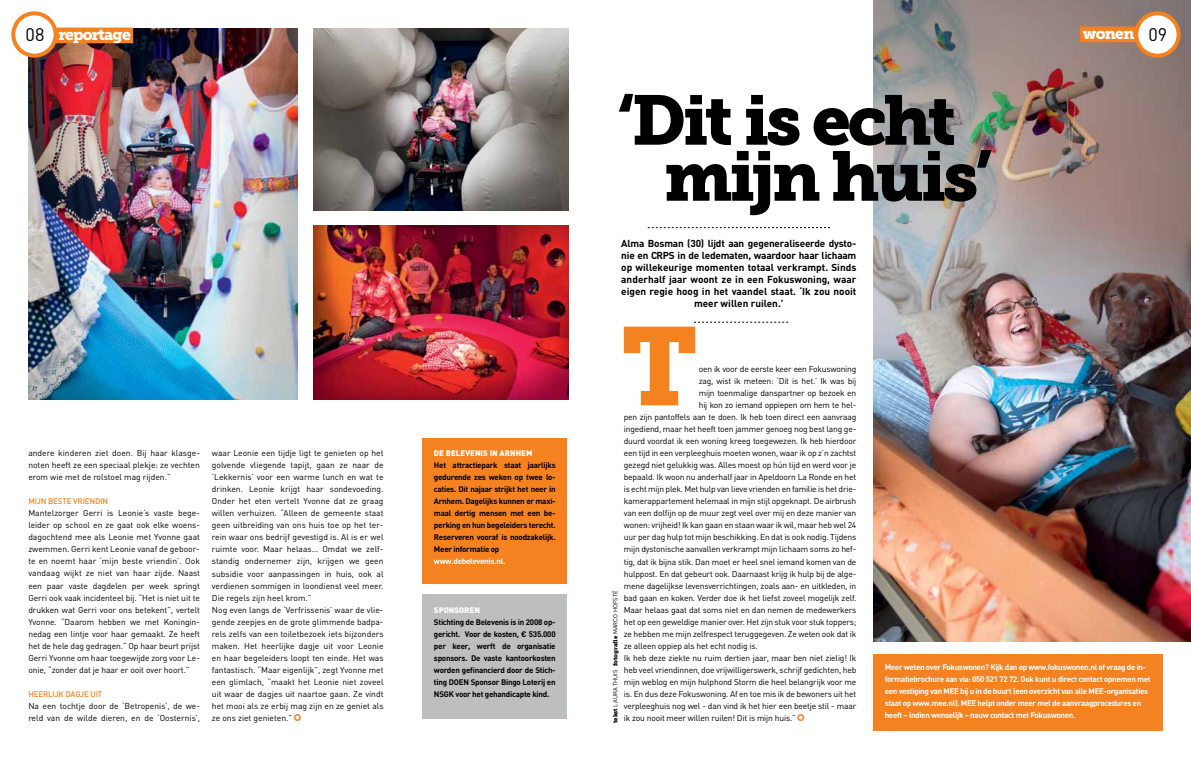
<style>
.page{position:relative;width:1191px;height:766px;background:#fff}
.page>*{position:absolute;margin:0;border:0;box-sizing:border-box;transform-origin:0 0}
.t1{font:110px "Museo Slab 900";color:#f58220}
.t2{font:69.5px/56px "Museo Slab 900";letter-spacing:-.05em;color:#000}
.t3{font:18px "DIN";color:#000}
.t4{font:15.7px "Museo Slab 900";letter-spacing:-.05em;color:#fff}
.t5{font:700 10px/12px "DIN";color:#000;text-align:center}
.t6{font:8.5px/12px "DIN";letter-spacing:-.02em;color:#000;text-align:justify}
.t7{font:8.5px/12px "DIN";color:#000}
.t8{font:700 8px/12px "DIN";letter-spacing:-.03em;color:#000;text-align:justify}
.t9{font:700 8px/12px "DIN";letter-spacing:-.04em;color:#fff}
.t10{font:500 8px "DIN";letter-spacing:-.02em;color:#f58220}
.t11{font:900 8px "DIN";color:#fff}
.t12{font:6px "DIN";color:#000}
.s1{font-family:"Museo Slab 900"}
</style>
<div class="page">
<div style="left:422px;top:437px;width:145px;height:146px;background:#f58220"></div>
<div style="left:422px;top:594px;width:145px;height:124px;background:#bcbec0"></div>
<img style="left:28px;top:28px;width:270px;height:371px">
<img style="left:313px;top:225px;width:255px;height:174px">
<img style="left:313px;top:28px;width:255px;height:182px">
<div style="left:55px;top:28px;width:78px;height:15px;background:#f58220"></div>
<img style="left:873px;top:0;width:318px;height:641px">
<div style="left:1079px;top:27px;width:57px;height:15px;background:#f58220"></div>
<svg style="left:647px;top:227px;width:183px;height:1px"></svg>
<svg style="left:694px;top:322px;width:94px;height:1px"></svg>
<div style="left:873px;top:654px;width:289px;height:76px;background:#f58220"></div>
<div style="left:1136px;top:13px;width:42px;height:43px;background:#fff;border-radius:50%"></div>
<div style="left:1134px;top:11px;width:46px;height:47px;border:4px solid #f58220;border-radius:50%"></div>
<div style="left:13px;top:13px;width:43px;height:43px;background:#fff;border-radius:50%"></div>
<div style="left:11px;top:11px;width:47px;height:47px;border:4px solid #f58220;border-radius:50%"></div>
<h3 class="t3" style="left:26px;top:24px;width:20px">08</h3>
<h3 class="t3" style="left:1148px;top:24px;width:20px">09</h3>
<h3 class="t4" style="left:58px;top:25px;width:74px">reportage</h3>
<h3 class="t4" style="left:1083px;top:25px;width:53px">wonen</h3>
<h2 class="t2" style="left:664px;top:93px;width:330px;text-indent:-47px">‘Dit is echt mijn huis’</h2>
<p class="t6" style="left:28px;top:447px;width:173px">andere kinderen ziet doen. Bij haar klasge&shy;noten heeft ze een speciaal plekje: ze vechten erom wie met de rolstoel mag rijden.”</p>
<p class="t10" style="left:28px;top:496px;width:81px">M IJN BESTE VRIENDIN</p>
<p class="t6" style="left:28px;top:507px;width:173px">Mantelzorger Gerri is Leonie’s vaste bege&shy;leider op school en ze gaat ook elke woens&shy;dagochtend mee als Leonie met Yvonne gaat zwemmen. Gerri kent Leonie vanaf de geboor&shy;te en noemt haar ‘mijn beste vriendin’. Ook vandaag wijkt ze niet van haar zijde. Naast een paar vaste dagdelen per week springt Gerri ook vaak incidenteel bij. “Het is niet uit te drukken wat Gerri voor ons betekent”, vertelt Yvonne. “Daarom hebben we met Koningin&shy;nedag een lintje voor haar gemaakt. Ze heeft het de hele dag gedragen.” Op haar beurt prijst Gerri Yvonne om haar toegewijde zorg voor Le&shy;onie, “zonder dat je haar er ooit over hoort.”</p>
<p class="t10" style="left:28px;top:688px;width:75px">H EERLIJK DAGJE UIT</p>
<p class="t7" style="left:28px;top:699px;width:173px">Na een tochtje door de ‘Betropenis’, de we&shy;reld van de wilde dieren, en de ‘Oosternis’,</p>
<p class="t7" style="left:212px;top:447px;width:173px">waar Leonie een tijdje ligt te genieten op het golvende vliegende tapijt, gaan ze naar de ‘Lekkernis’ voor een warme lunch en wat te drinken. Leonie krijgt haar sondevoeding.<br>Onder het eten vertelt Yvonne dat ze graag willen verhuizen. “Alleen de gemeente staat geen uitbreiding van ons huis toe op het ter&shy;rein waar ons bedrijf gevestigd is. Al is er wel ruimte voor. Maar helaas… Omdat we zelf&shy;standig ondernemer zijn, krijgen we geen subsidie voor aanpassingen in huis, ook al verdienen sommigen in loondienst veel meer.<br>Die regels zijn heel krom.”<br>Nog even langs de ‘Verfrissenis’ waar de vlie&shy;gende zeepjes en de grote glimmende badpa&shy;rels zelfs van een toiletbezoek iets bijzonders maken. Het heerlijke dagje uit voor Leonie en haar begeleiders loopt ten einde. Het was fantastisch. “Maar eigenlijk”, zegt Yvonne met een glimlach, “maakt het Leonie niet zoveel uit waar de dagjes uit naartoe gaan. Ze vindt het mooi als ze erbij mag zijn en ze geniet als ze ons ziet genieten.”</p>
<p class="t11" style="left:434px;top:448px;width:72px">DE BELEVENIS IN ARN</p>
<p class="t11" style="left:516px;top:448px;width:18px">HEM</p>
<p class="t8" style="left:434px;top:459px;width:123px">Het attractiepark staat jaarlijks gedurende zes weken op twee lo&shy;caties. Dit najaar strijkt het neer in Arnhem. Dagelijks kunnen er maxi&shy;maal dertig mensen met een be&shy;perking en hun begeleiders terecht.<br>Reserveren vooraf is noodzakelijk.<br>Meer informatie op</p>
<p class="t9" style="left:434px;top:555px;width:73px">www.debelevenis.nl.</p>
<p class="t11" style="left:434px;top:604px;width:46px">SPONSOREN</p>
<p class="t8" style="left:434px;top:615px;width:123px">Stichting de Belevenis is in 2008 op&shy;gericht. Voor de kosten, € 535.000 per keer, werft de organisatie sponsors. De vaste kantoorkosten worden gefinancierd door de Stich&shy;ting DOEN Sponsor Bingo Loterij en NSGK voor het gehandicapte kind.</p>
<p class="t5" style="left:621px;top:237px;width:236px">Alma Bosman (30) lijdt aan gegeneraliseerde dysto&shy;nie en CRPS in de ledematen, waardoor haar lichaam op willekeurige momenten totaal verkrampt. Sinds anderhalf jaar woont ze in een Fokuswoning, waar eigen regie hoog in het vaandel staat. ‘Ik zou nooit meer willen ruilen.’</p>
<h1 class="t1" style="left:621px;top:303px;width:78px">T</h1>
<p class="t6" style="left:699px;top:363px;width:159px">oen ik voor de eerste keer een Fokuswoning</p>
<p class="t6" style="left:699px;top:375px;width:159px">zag, wist ik meteen: ‘Dit is het.’ Ik was bij</p>
<p class="t6" style="left:699px;top:387px;width:159px">mijn toenmalige danspartner op bezoek en</p>
<p class="t6" style="left:699px;top:399px;width:159px">hij kon zo iemand oppiepen om hem te hel-</p>
<p class="t6" style="left:624px;top:411px;width:234px">pen zijn pantoffels aan te doen. Ik heb toen direct een aanvraag</p>
<p class="t6" style="left:624px;top:423px;width:234px">ingediend, maar het heeft toen jammer genoeg nog best lang ge-</p>
<p class="t6" style="left:624px;top:435px;width:234px">duurd voordat ik een woning kreeg toegewezen. Ik heb hierdoor</p>
<p class="t6" style="left:624px;top:447px;width:234px">een tijd in een verpleeghuis moeten wonen, waar ik op z’n zachtst</p>
<p class="t6" style="left:624px;top:459px;width:234px">gezegd niet gelukkig was. Alles moest op hún tijd en werd voor je</p>
<p class="t6" style="left:624px;top:471px;width:234px">bepaald. Ik woon nu anderhalf jaar in Apeldoorn La Ronde en het</p>
<p class="t6" style="left:624px;top:483px;width:234px">is echt mijn plek. Met hulp van lieve vrienden en familie is het drie-</p>
<p class="t6" style="left:624px;top:495px;width:234px">kamerappartement helemaal in mijn stijl opgeknapt. De airbrush</p>
<p class="t6" style="left:624px;top:507px;width:234px">van een dolfijn op de muur zegt veel over mij en deze manier van</p>
<p class="t6" style="left:624px;top:519px;width:234px">wonen: vrijheid! Ik kan gaan en staan waar ik wil, maar heb wel 24</p>
<p class="t6" style="left:624px;top:531px;width:234px">uur per dag hulp tot mijn beschikking. En dat is ook nodig. Tijdens</p>
<p class="t6" style="left:624px;top:543px;width:234px">mijn dystonische aanvallen verkrampt mijn lichaam soms zo hef-</p>
<p class="t6" style="left:624px;top:555px;width:234px">tig, dat ik bijna stik. Dan moet er heel snel iemand komen van de</p>
<p class="t6" style="left:624px;top:567px;width:234px">hulppost. En dat gebeurt ook. Daarnaast krijg ik hulp bij de alge-</p>
<p class="t6" style="left:624px;top:579px;width:234px">mene dagelijkse levensverrichtingen, zoals aan- en uitkleden, in</p>
<p class="t6" style="left:624px;top:591px;width:234px">bad gaan en koken. Verder doe ik het liefst zoveel mogelijk zelf.</p>
<p class="t6" style="left:624px;top:603px;width:234px">Maar helaas gaat dat soms niet en dan nemen de medewerkers</p>
<p class="t6" style="left:624px;top:615px;width:234px">het op een geweldige manier over. Het zijn stuk voor stuk toppers;</p>
<p class="t6" style="left:624px;top:627px;width:234px">ze hebben me mijn zelfrespect teruggegeven. Ze weten ook dat ik</p>
<p class="t6" style="left:624px;top:639px;width:135px">ze alleen oppiep als het echt nodig is.</p>
<p class="t6" style="left:624px;top:651px;width:234px">Ik heb deze ziekte nu ruim dertien jaar, maar ben niet zielig! Ik</p>
<p class="t6" style="left:624px;top:663px;width:234px">heb veel vriendinnen, doe vrijwilligerswerk, schrijf gedichten, heb</p>
<p class="t6" style="left:624px;top:675px;width:234px">mijn weblog en mijn hulphond Storm die heel belangrijk voor me</p>
<p class="t6" style="left:624px;top:687px;width:234px">is. En dus deze Fokuswoning. Af en toe mis ik de bewoners uit het</p>
<p class="t6" style="left:624px;top:699px;width:234px">verpleeghuis nog wel - dan vind ik het hier een beetje stil - maar</p>
<p class="t6" style="left:624px;top:711px;width:173px">ik zou nooit meer willen ruilen! Dit is mijn huis.”</p>
<p class="t12" style="left:611px;top:723px;width:133px;rotate:-90deg"><span class="s1">tekst</span> Laura Thuis <span class="s1">fotografie</span> Marco Hofsté</p>
<p class="t9" style="left:884px;top:660px;width:267px">Meer weten over Fokuswonen? Kijk dan op www.fokuswonen.nl of vraag de in&shy;formatiebrochure aan via: 050 521 72 72. Ook kunt u direct contact opnemen met een vestiging van MEE bij u in de buurt (een overzicht van alle MEE-organisaties staat op www.mee.nl). MEE helpt onder meer met de aanvraagprocedures en heeft – indien wenselijk – nauw contact met Fokuswonen.</p>
</div>
